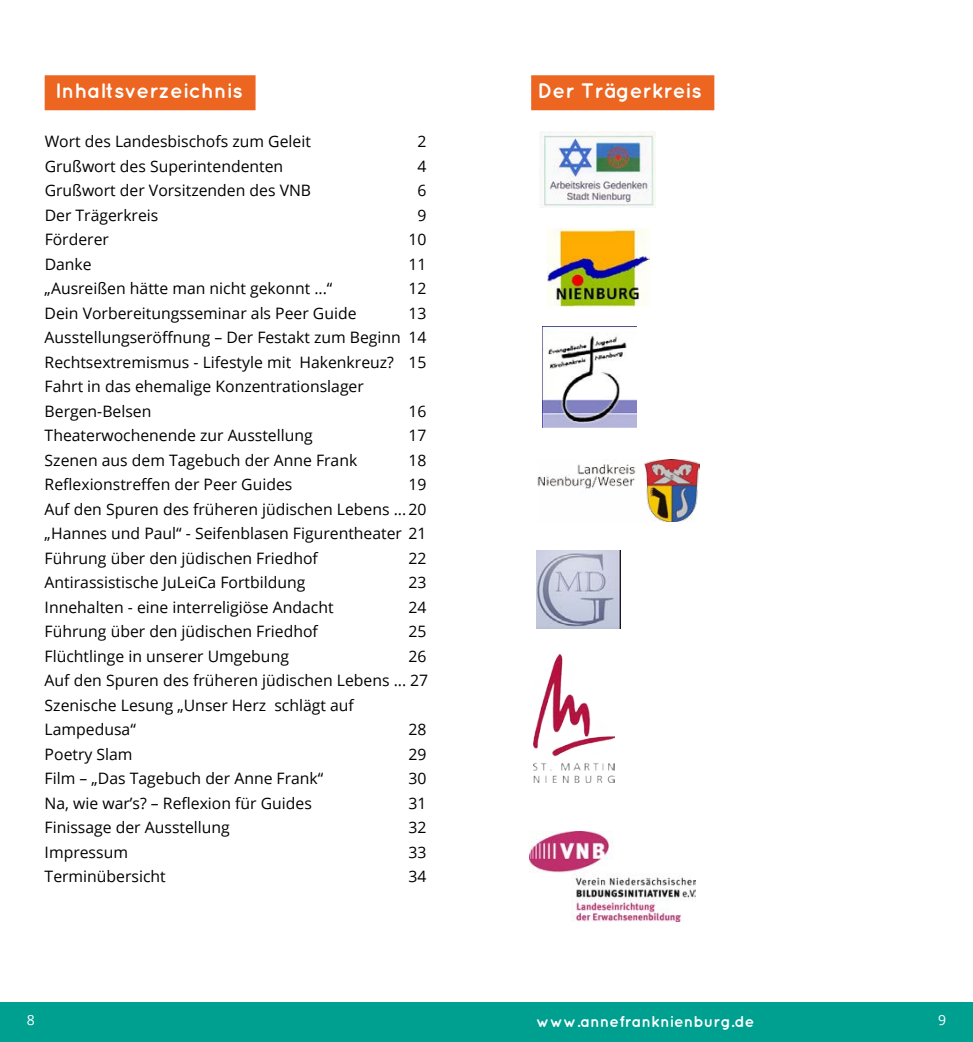
<style>
.page{position:relative;width:973px;height:1042px;background:#fff}
.page>*{position:absolute;margin:0;border:0;box-sizing:border-box;transform-origin:0 0}
.t1{font:700 21px "Quicksand";color:#fff}
.t2{font:15.75px/24.5px "Open Sans";color:#000}
.t3{font:700 15.75px "Quicksand";color:#fff}
.t4{font:14px "Open Sans";color:#fff}
</style>
<div class="page">
<div style="left:0;top:1002px;width:972px;height:40px;background:#00a091"></div>
<div style="left:531px;top:75px;width:183px;height:35px;background:#ec6622"></div>
<img style="left:539px;top:131px;width:116px;height:75px">
<img style="left:529px;top:831px;width:166px;height:90px">
<img style="left:543px;top:326px;width:93px;height:101px">
<img style="left:536px;top:550px;width:84px;height:79px">
<img style="left:533px;top:654px;width:81px;height:128px">
<img style="left:548px;top:229px;width:101px;height:77px">
<img style="left:538px;top:459px;width:161px;height:62px">
<div style="left:45px;top:75px;width:210px;height:35px;background:#ec6622"></div>
<h1 class="t1" style="left:55px;top:78px;width:189px">Inhaltsverzeichnis</h1>
<h1 class="t1" style="left:537px;top:78px;width:166px">Der Trägerkreis</h1>
<p class="t2" style="left:45px;top:129px;width:268px">Wort des Landesbischofs zum Geleit</p>
<p class="t2" style="left:417px;top:129px;width:11px">2</p>
<p class="t2" style="left:45px;top:153px;width:240px">Grußwort des Superintendenten</p>
<p class="t2" style="left:417px;top:153px;width:11px">4</p>
<p class="t2" style="left:45px;top:178px;width:268px">Grußwort der Vorsitzenden des VNB</p>
<p class="t2" style="left:417px;top:178px;width:11px">6</p>
<p class="t2" style="left:45px;top:202px;width:115px">Der Trägerkreis</p>
<p class="t2" style="left:417px;top:202px;width:11px">9</p>
<p class="t2" style="left:45px;top:227px;width:66px">Förderer</p>
<p class="t2" style="left:408px;top:227px;width:20px">10</p>
<p class="t2" style="left:45px;top:251px;width:49px">Danke</p>
<p class="t2" style="left:408px;top:251px;width:20px">11</p>
<p class="t2" style="left:45px;top:276px;width:289px">„Ausreißen hätte man nicht gekonnt ...“</p>
<p class="t2" style="left:408px;top:276px;width:20px">12</p>
<p class="t2" style="left:45px;top:300px;width:313px">Dein Vorbereitungsseminar als Peer Guide</p>
<p class="t2" style="left:45px;top:300px;width:383px;text-indent:363px">13<br>Ausstellungseröffnung – Der Festakt zum Beginn 14<br>Rechtsextremismus - Lifestyle mit Hakenkreuz? 15<br>Fahrt in das ehemalige Konzentrationslager<br>Bergen-Belsen</p>
<p class="t2" style="left:408px;top:398px;width:20px">16</p>
<p class="t2" style="left:45px;top:423px;width:269px">Theaterwochenende zur Ausstellung</p>
<p class="t2" style="left:408px;top:423px;width:20px">17</p>
<p class="t2" style="left:45px;top:447px;width:314px">Szenen aus dem Tagebuch der Anne Frank</p>
<p class="t2" style="left:408px;top:447px;width:20px">18</p>
<p class="t2" style="left:45px;top:472px;width:249px">Reflexionstreffen der Peer Guides</p>
<p class="t2" style="left:45px;top:472px;width:383px;text-align:justify;text-indent:363px">19<br>Auf den Spuren des früheren jüdischen Lebens ...20 „Hannes und Paul“ - Seifenblasen Figurentheater 21<br>Führung über den jüdischen Friedhof</p>
<p class="t2" style="left:408px;top:545px;width:20px">22</p>
<p class="t2" style="left:45px;top:570px;width:262px">Antirassistische JuLeiCa Fortbildung</p>
<p class="t2" style="left:408px;top:570px;width:20px">23</p>
<p class="t2" style="left:45px;top:594px;width:290px">Innehalten - eine interreligiöse Andacht</p>
<p class="t2" style="left:408px;top:594px;width:20px">24</p>
<p class="t2" style="left:45px;top:619px;width:275px">Führung über den jüdischen Friedhof</p>
<p class="t2" style="left:408px;top:619px;width:20px">25</p>
<p class="t2" style="left:45px;top:643px;width:246px">Flüchtlinge in unserer Umgebung</p>
<p class="t2" style="left:45px;top:643px;width:385px;text-indent:363px">26<br>Auf den Spuren des früheren jüdischen Lebens ... 27<br>Szenische Lesung „Unser Herz schlägt auf<br>Lampedusa“</p>
<p class="t2" style="left:408px;top:717px;width:20px">28</p>
<p class="t2" style="left:45px;top:741px;width:89px">Poetry Slam</p>
<p class="t2" style="left:408px;top:741px;width:20px">29</p>
<p class="t2" style="left:45px;top:766px;width:280px">Film – „Das Tagebuch der Anne Frank“</p>
<p class="t2" style="left:408px;top:766px;width:20px">30</p>
<p class="t2" style="left:45px;top:790px;width:269px">Na, wie war’s? – Reflexion für Guides</p>
<p class="t2" style="left:408px;top:790px;width:20px">31</p>
<p class="t2" style="left:45px;top:815px;width:187px">Finissage der Ausstellung</p>
<p class="t2" style="left:408px;top:815px;width:20px">32</p>
<p class="t2" style="left:45px;top:839px;width:85px">Impressum</p>
<p class="t2" style="left:408px;top:839px;width:20px">33</p>
<p class="t2" style="left:45px;top:864px;width:123px">Terminübersicht</p>
<p class="t2" style="left:408px;top:864px;width:20px">34</p>
<p class="t4" style="left:27px;top:1010px;width:10px">8</p>
<p class="t3" style="left:536px;top:1012px;width:220px">www.annefranknienburg.de</p>
<p class="t4" style="left:938px;top:1010px;width:10px">9</p>
</div>
